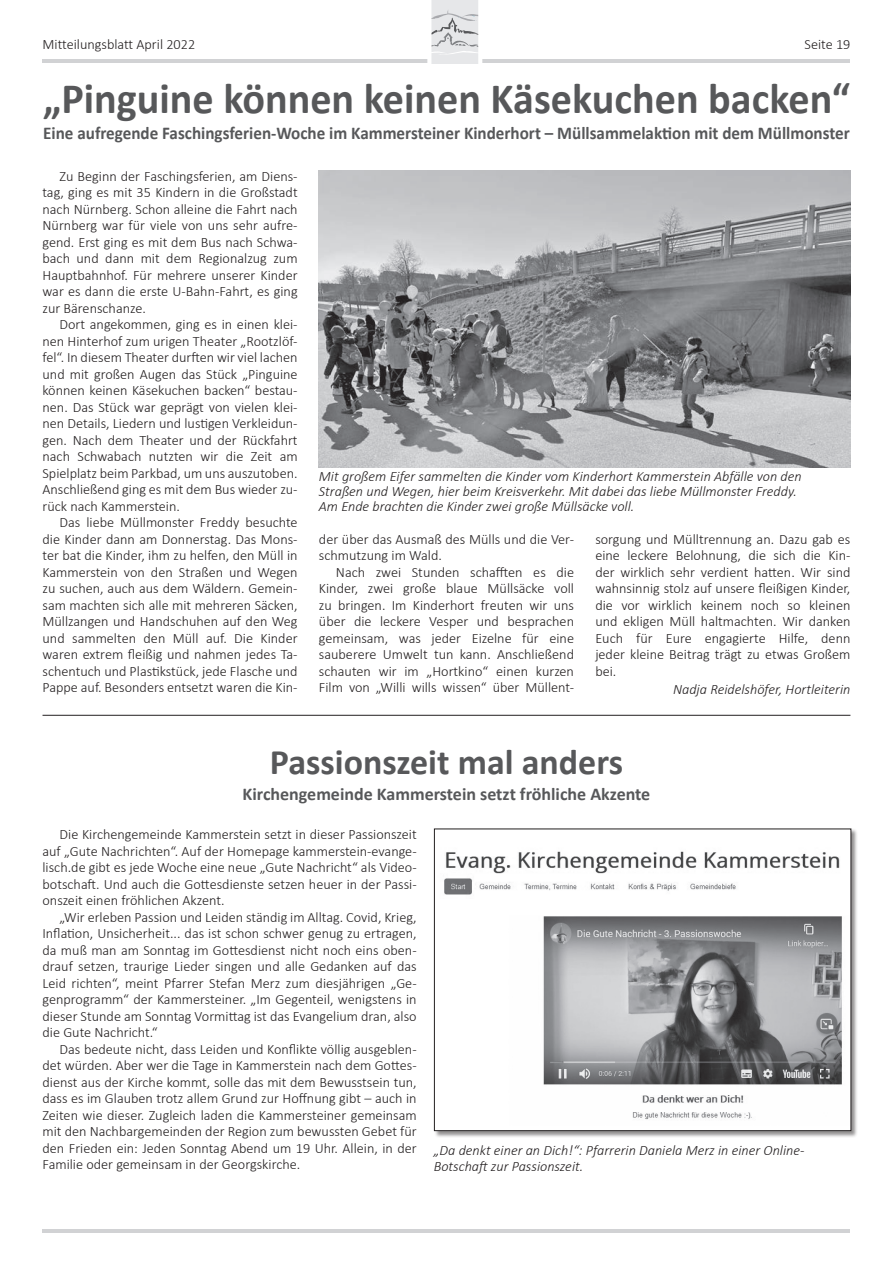
<style>
.page{position:relative;width:893px;height:1263px;background:#fff}
.page>*{position:absolute;margin:0;border:0;box-sizing:border-box;transform-origin:0 0}
.t1{font:700 43.5px "Calibri";color:#57585a}
.t2{font:700 36px "Calibri";color:#57585a}
.t3{font:700 18px "Calibri";color:#57585a;scale:.95 1}
.t4{font:700 18px "Calibri";color:#57585a}
.t5{font:300 14.25px/16.5px "Calibri";color:#231f20;text-align:justify}
.t6{font:italic 300 14.25px/15px "Calibri";color:#231f20}
</style>
<div class="page">
<hr style="left:43px;top:59px;width:807px;height:3px;background:#d1d2d4">
<svg style="left:427px;top:0;width:55px;height:64px"></svg>
<hr style="left:43px;top:1229px;width:807px;height:3px;background:#d1d2d4">
<img style="left:319px;top:170px;width:531px;height:298px">
<hr style="left:43px;top:715px;width:807px;height:1px;background:#231f20">
<div style="left:434px;top:828px;width:424px;height:310px;background:#231f20;opacity:.5"></div>
<div style="left:434px;top:829px;width:417px;height:302px;background:#fff"></div>
<img style="left:444px;top:851px;width:398px;height:269px">
<div style="left:434px;top:829px;width:417px;height:302px;border:1px solid #231f20"></div>
<p class="t5" style="left:43px;top:36px;width:154px">Mitteilungsblatt April 2022</p>
<p class="t5" style="left:805px;top:36px;width:47px">Seite 19</p>
<h1 class="t1" style="left:43px;top:68px;width:808px">„Pinguine können keinen Käsekuchen backen“</h1>
<p class="t3" style="left:43px;top:120px;width:850px">Eine aufregende Faschingsferien-Woche im Kammersteiner Kinderhort – Müllsammelaktion mit dem Müllmonster</p>
<p class="t5" style="left:43px;top:168px;width:257px;text-indent:17px">Zu Beginn der Faschingsferien, am Diens&shy;tag, ging es mit 35 Kindern in die Großstadt nach Nürnberg. Schon alleine die Fahrt nach Nürnberg war für viele von uns sehr aufre&shy;gend. Erst ging es mit dem Bus nach Schwa&shy;bach und dann mit dem Regionalzug zum Hauptbahnhof. Für mehrere unserer Kinder war es dann die erste U-Bahn-Fahrt, es ging zur Bärenschanze.</p>
<p class="t5" style="left:43px;top:316px;width:257px;text-indent:17px">Dort angekommen, ging es in einen klei&shy;nen Hinterhof zum urigen Theater „Rootzlöf&shy;fel“. In diesem Theater durften wir viel lachen und mit großen Augen das Stück „Pinguine können keinen Käsekuchen backen“ bestau&shy;nen. Das Stück war geprägt von vielen klei&shy;nen Details, Liedern und lustigen Verkleidun&shy;gen. Nach dem Theater und der Rückfahrt nach Schwabach nutzten wir die Zeit am Spielplatz beim Parkbad, um uns auszutoben.<br>Anschließend ging es mit dem Bus wieder zu&shy;rück nach Kammerstein.</p>
<p class="t5" style="left:43px;top:514px;width:257px;text-indent:17px">Das liebe Müllmonster Freddy besuchte die Kinder dann am Donnerstag. Das Mons&shy;ter bat die Kinder, ihm zu helfen, den Müll in Kammerstein von den Straßen und Wegen zu suchen, auch aus dem Wäldern. Gemein&shy;sam machten sich alle mit mehreren Säcken, Müllzangen und Handschuhen auf den Weg und sammelten den Müll auf. Die Kinder waren extrem fleißig und nahmen jedes Ta&shy;schentuch und Plastikstück, jede Flasche und Pappe auf. Besonders entsetzt waren die Kin-</p>
<p class="t6" style="left:319px;top:468px;width:484px">Mit großem Eifer sammelten die Kinder vom Kinderhort Kammerstein Abfälle von den<br>Straßen und Wegen, hier beim Kreisverkehr. Mit dabei das liebe Müllmonster Freddy.<br>Am Ende brachten die Kinder zwei große Müllsäcke voll.</p>
<p class="t5" style="left:319px;top:530px;width:257px">der über das Ausmaß des Mülls und die Ver&shy;schmutzung im Wald.</p>
<p class="t5" style="left:319px;top:563px;width:257px;text-indent:17px">Nach zwei Stunden schafften es die Kinder, zwei große blaue Müllsäcke voll zu bringen. Im Kinderhort freuten wir uns über die leckere Vesper und besprachen gemeinsam, was jeder Eizelne für eine sauberere Umwelt tun kann. Anschließend schauten wir im „Hortkino“ einen kurzen Film von „Willi wills wissen“ über Müllent-</p>
<p class="t5" style="left:595px;top:530px;width:257px">sorgung und Mülltrennung an. Dazu gab es eine leckere Belohnung, die sich die Kin&shy;der wirklich sehr verdient hatten. Wir sind wahnsinnig stolz auf unsere fleißigen Kinder, die vor wirklich keinem noch so kleinen und ekligen Müll haltmachten. Wir danken Euch für Eure engagierte Hilfe, denn jeder kleine Beitrag trägt zu etwas Großem bei.</p>
<p class="t6" style="left:673px;top:681px;width:179px">Nadja Reidelshöfer, Hortleiterin</p>
<h2 class="t2" style="left:270px;top:737px;width:355px">Passionszeit mal anders</h2>
<p class="t4" style="left:243px;top:781px;width:409px">Kirchengemeinde Kammerstein setzt fröhliche Akzente</p>
<p class="t5" style="left:43px;top:826px;width:376px;text-indent:17px">Die Kirchengemeinde Kammerstein setzt in dieser Passionszeit auf „Gute Nachrichten“. Auf der Homepage kammerstein-evange&shy;lisch.de gibt es jede Woche eine neue „Gute Nachricht“ als Video&shy;botschaft. Und auch die Gottesdienste setzen heuer in der Passi&shy;onszeit einen fröhlichen Akzent.</p>
<p class="t5" style="left:43px;top:909px;width:376px;text-indent:17px">„Wir erleben Passion und Leiden ständig im Alltag. Covid, Krieg, Inflation, Unsicherheit... das ist schon schwer genug zu ertragen, da muß man am Sonntag im Gottesdienst nicht noch eins oben&shy;drauf setzen, traurige Lieder singen und alle Gedanken auf das Leid richten“, meint Pfarrer Stefan Merz zum diesjährigen „Ge&shy;genprogramm“ der Kammersteiner. „Im Gegenteil, wenigstens in dieser Stunde am Sonntag Vormittag ist das Evangelium dran, also die Gute Nachricht.“</p>
<p class="t5" style="left:43px;top:1041px;width:376px;text-indent:17px">Das bedeute nicht, dass Leiden und Konflikte völlig ausgeblen&shy;det würden. Aber wer die Tage in Kammerstein nach dem Gottes&shy;dienst aus der Kirche kommt, solle das mit dem Bewusstsein tun, dass es im Glauben trotz allem Grund zur Hoffnung gibt – auch in Zeiten wie dieser. Zugleich laden die Kammersteiner gemeinsam mit den Nachbargemeinden der Region zum bewussten Gebet für den Frieden ein: Jeden Sonntag Abend um 19 Uhr. Allein, in der Familie oder gemeinsam in der Georgskirche.</p>
<p class="t6" style="left:434px;top:1141px;width:372px;line-height:16.5px">„Da denkt einer an Dich!“: Pfarrerin Daniela Merz in einer Online-<br>Botschaft zur Passionszeit.</p>
</div>
